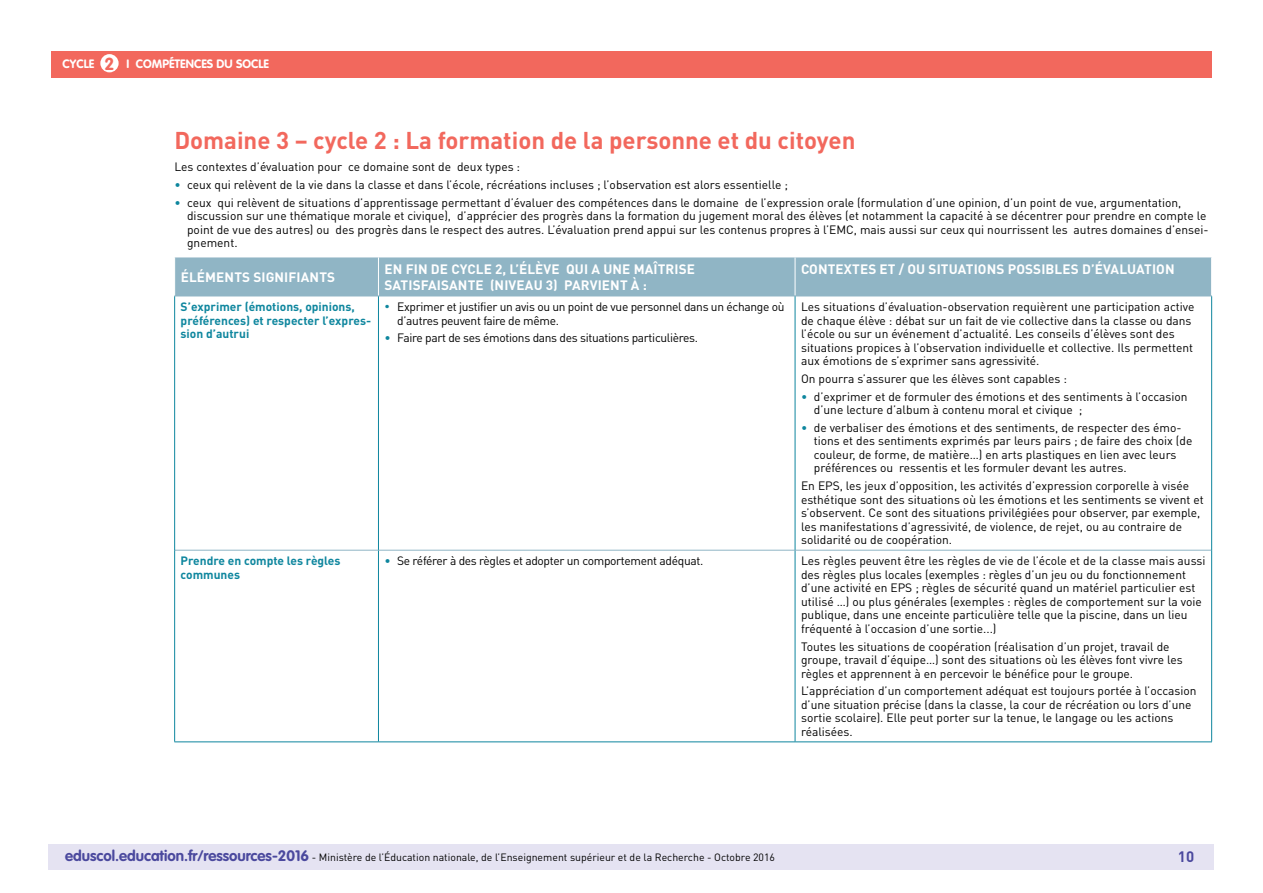
<style>
.page{position:relative;width:1263px;height:893px;background:#fff}
.page>*{position:absolute;margin:0;border:0;box-sizing:border-box;transform-origin:0 0}
._03_Titre_de_niveau{font:700 24px "DIN Pro";color:#f2685d}
.t1{font:700 17.25px "VAG Rounded Std";color:#f2685d}
.t2{font:700 15px "DIN Pro";color:#4b499e}
.Titre_têtière_tablea{font:700 13.5px/16.2px "DIN Pro";letter-spacing:.01em;color:#fff}
.Texte_courant_tablea{font:12px/13.5px "DIN Pro";color:#000}
.Texte_courant_tablea-2{font:12px/13.5px "DIN Pro";letter-spacing:-.025em;color:#000}
.Texte_gras_bleu{font:700 12px/13.5px "DIN Pro";color:#0e869e}
.t3{font:700 12px "VAG Rounded Std";color:#fff}
.t4{font:10.5px "DIN Pro";color:#000}
.s1{color:#0e869e}
.s2{font-family:"VAG Rounded Std";font-weight:700;font-size:15px;color:#4b499e}
</style>
<div class="page">
<div style="left:49px;top:844px;width:1165px;height:26px;background:#e5e3f2"></div>
<div style="left:51px;top:51px;width:1161px;height:27px;background:#f2685d"></div>
<div style="left:100px;top:54px;width:19px;height:18px;background:#fff;border-radius:50%"></div>
<div style="left:175px;top:257px;width:1036px;height:39px;background:#90b5c5"></div>
<hr style="left:378px;top:257px;width:1px;height:39px;background:#fff">
<hr style="left:795px;top:257px;width:1px;height:39px;background:#fff">
<hr style="left:174px;top:296px;width:204px;height:1px;background:#90b5c5">
<hr style="left:378px;top:296px;width:417px;height:1px;background:#90b5c5">
<hr style="left:795px;top:296px;width:417px;height:1px;background:#90b5c5">
<hr style="left:175px;top:550px;width:203px;height:1px;background:#90b5c5">
<hr style="left:378px;top:550px;width:417px;height:1px;background:#90b5c5">
<hr style="left:795px;top:550px;width:416px;height:1px;background:#90b5c5">
<hr style="left:174px;top:296px;width:1px;height:254px;background:#0e869e">
<hr style="left:378px;top:296px;width:1px;height:254px;background:#0e869e">
<hr style="left:795px;top:296px;width:1px;height:254px;background:#0e869e">
<hr style="left:1211px;top:296px;width:1px;height:254px;background:#0e869e">
<hr style="left:174px;top:550px;width:1px;height:192px;background:#0e869e">
<hr style="left:378px;top:550px;width:1px;height:192px;background:#0e869e">
<hr style="left:795px;top:550px;width:1px;height:192px;background:#0e869e">
<hr style="left:1211px;top:550px;width:1px;height:192px;background:#0e869e">
<hr style="left:174px;top:742px;width:204px;height:1px;background:#0e869e">
<hr style="left:378px;top:742px;width:417px;height:1px;background:#0e869e">
<hr style="left:795px;top:742px;width:417px;height:1px;background:#0e869e">
<p class="t3" style="left:63px;top:57px;width:33px">CYCLE</p>
<p class="t3" style="left:127px;top:57px;width:144px">I COMPÉTENCES DU SOCLE</p>
<h2 class="t1" style="left:105px;top:53px;width:11px">2</h2>
<p class="_03_Titre_de_niveau" style="left:174px;top:125px;width:683px">Domaine 3 – cycle 2 : La formation de la personne et du citoyen</p>
<p class="Texte_courant_tablea" style="left:174px;top:160px;width:347px">Les contextes d’évaluation pour ce domaine sont de deux types :</p>
<p class="Texte_courant_tablea" style="left:174px;top:178px;width:615px"><span class="s1">•</span> ceux qui relèvent de la vie dans la classe et dans l’école, récréations incluses ; l’observation est alors essentielle ;</p>
<p class="Texte_courant_tablea" style="left:187px;top:195px;width:1023px;text-indent:-13px"><span class="s1">•</span> ceux qui relèvent de situations d’apprentissage permettant d’évaluer des compétences dans le domaine de l’expression orale (formulation d’une opinion, d’un point de vue, argumentation, discussion sur une thématique morale et civique), d’apprécier des progrès dans la formation du jugement moral des élèves (et notamment la capacité à se décentrer pour prendre en compte le point de vue des autres) ou des progrès dans le respect des autres. L’évaluation prend appui sur les contenus propres à l’EMC, mais aussi sur ceux qui nourrissent les autres domaines d’ensei&shy;gnement.</p>
<p class="Titre_têtière_tablea" style="left:181px;top:268px;width:156px">ÉLÉMENTS SIGNIFIANTS</p>
<p class="Titre_têtière_tablea" style="left:384px;top:260px;width:312px">EN FIN DE CYCLE 2, L’ÉLÈVE QUI A UNE MAÎTRISE<br>SATISFAISANTE (NIVEAU 3) PARVIENT À :</p>
<p class="Titre_têtière_tablea" style="left:801px;top:260px;width:375px">CONTEXTES ET / OU SITUATIONS POSSIBLES D’ÉVALUATION</p>
<p class="Texte_gras_bleu" style="left:181px;top:300px;width:192px">S’exprimer (émotions, opinions, préférences) et respecter l’expres&shy;sion d’autrui</p>
<p class="Texte_courant_tablea-2" style="left:397px;top:300px;width:389px;text-indent:-13px"><span class="s1">•</span> Exprimer et justifier un avis ou un point de vue personnel dans un échange où d’autres peuvent faire de même.</p>
<p class="Texte_courant_tablea" style="left:801px;top:300px;width:395px">Les situations d’évaluation-observation requièrent une participation active de chaque élève : débat sur un fait de vie collective dans la classe ou dans l’école ou sur un événement d’actualité. Les conseils d’élèves sont des situations propices à l’observation individuelle et collective. Ils permettent aux émotions de s’exprimer sans agressivité.</p>
<p class="Texte_courant_tablea" style="left:801px;top:372px;width:268px">On pourra s’assurer que les élèves sont capables :</p>
<p class="Texte_courant_tablea" style="left:814px;top:389px;width:375px;text-indent:-13px"><span class="s1">•</span> d’exprimer et de formuler des émotions et des sentiments à l’occasion d’une lecture d’album à contenu moral et civique ;</p>
<p class="Texte_courant_tablea" style="left:814px;top:421px;width:380px;text-indent:-13px"><span class="s1">•</span> de verbaliser des émotions et des sentiments, de respecter des émo&shy;tions et des sentiments exprimés par leurs pairs ; de faire des choix (de couleur, de forme, de matière…) en arts plastiques en lien avec leurs préférences ou ressentis et les formuler devant les autres.</p>
<p class="Texte_courant_tablea" style="left:801px;top:479px;width:404px">En EPS, les jeux d’opposition, les activités d’expression corporelle à visée esthétique sont des situations où les émotions et les sentiments se vivent et s’observent. Ce sont des situations privilégiées pour observer, par exemple, les manifestations d’agressivité, de violence, de rejet, ou au contraire de solidarité ou de coopération.</p>
<p class="Texte_courant_tablea-2" style="left:384px;top:331px;width:315px"><span class="s1">•</span> Faire part de ses émotions dans des situations particulières.</p>
<p class="Texte_gras_bleu" style="left:181px;top:554px;width:161px">Prendre en compte les règles communes</p>
<p class="Texte_courant_tablea-2" style="left:384px;top:554px;width:320px"><span class="s1">•</span> Se référer à des règles et adopter un comportement adéquat.</p>
<p class="Texte_courant_tablea" style="left:801px;top:554px;width:406px">Les règles peuvent être les règles de vie de l’école et de la classe mais aussi des règles plus locales (exemples : règles d’un jeu ou du fonctionnement d’une activité en EPS ; règles de sécurité quand un matériel particulier est utilisé …) ou plus générales (exemples : règles de comportement sur la voie publique, dans une enceinte particulière telle que la piscine, dans un lieu fréquenté à l’occasion d’une sortie...)</p>
<p class="Texte_courant_tablea" style="left:801px;top:639px;width:383px">Toutes les situations de coopération (réalisation d’un projet, travail de groupe, travail d’équipe…) sont des situations où les élèves font vivre les règles et apprennent à en percevoir le bénéfice pour le groupe.</p>
<p class="Texte_courant_tablea" style="left:801px;top:684px;width:397px">L’appréciation d’un comportement adéquat est toujours portée à l’occasion d’une situation précise (dans la classe, la cour de récréation ou lors d’une sortie scolaire). Elle peut porter sur la tenue, le langage ou les actions réalisées.</p>
<p class="t4" style="left:65px;top:850px;width:711px"><span class="s2">eduscol.education.fr/ressources-2016</span> - Ministère de l’Éducation nationale, de l’Enseignement supérieur et de la Recherche - Octobre 2016</p>
<p class="t2" style="left:1178px;top:846px;width:18px">10</p>
</div>
